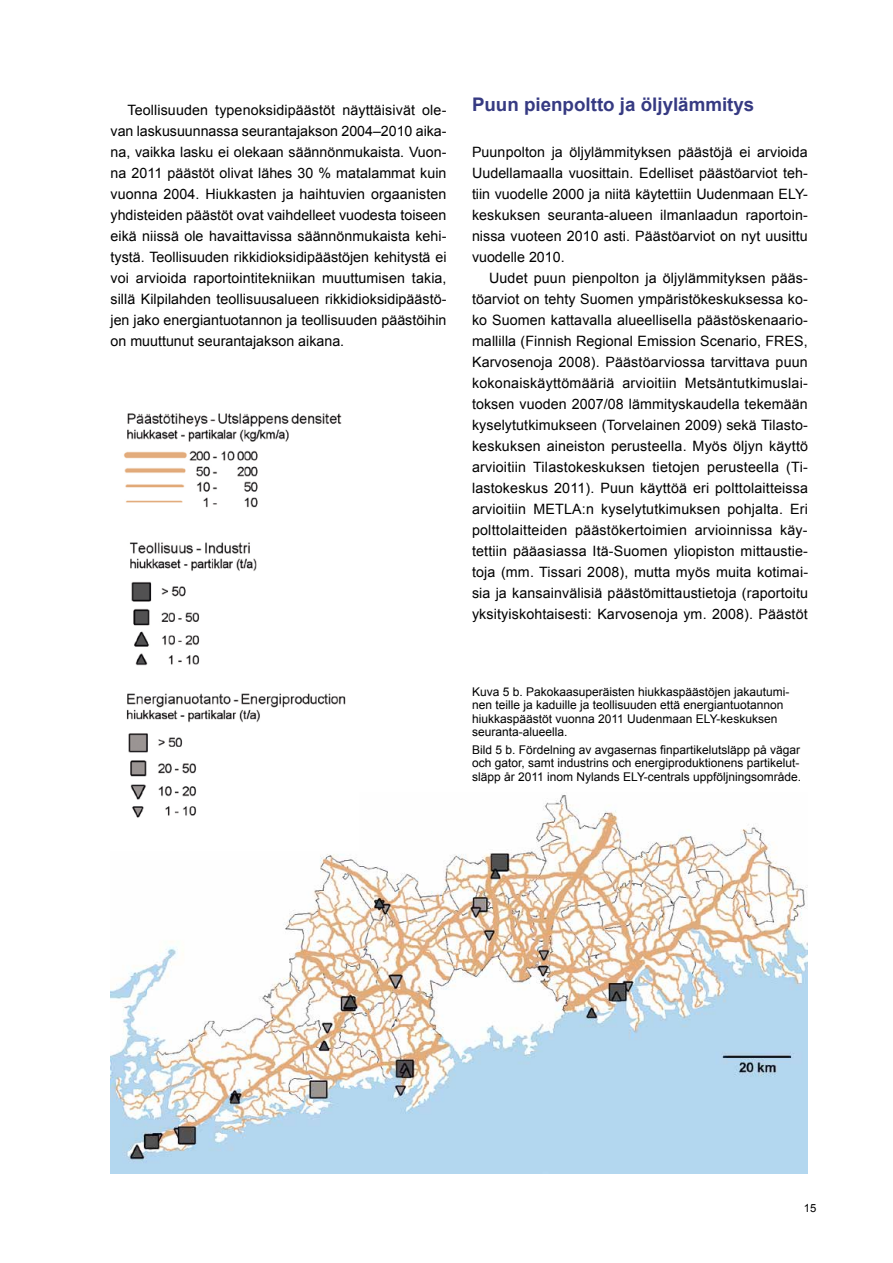
<style>
.page{position:relative;width:893px;height:1263px;background:#fff}
.page>*{position:absolute;margin:0;border:0;box-sizing:border-box;transform-origin:0 0}
.t1{font:700 18.75px "Arial";color:#363a82}
.t2{font:14.25px/21px "Arial";letter-spacing:.005em;color:#000;text-align:justify}
.t3{font:12px/13.5px "Arial";color:#000}
.t4{font:11.25px "Arial";color:#000}
</style>
<div class="page">
<img style="left:111px;top:794px;width:697px;height:380px">
<img style="left:111px;top:413px;width:248px;height:438px">
<p class="t2" style="left:111px;top:99px;width:338px;text-indent:17px">Teollisuuden typenoksidipäästöt näyttäisivät ole&shy;van laskusuunnassa seurantajakson 2004–2010 aika&shy;na, vaikka lasku ei olekaan säännönmukaista. Vuon&shy;na 2011 päästöt olivat lähes 30 % matalammat kuin vuonna 2004. Hiukkasten ja haihtuvien orgaanisten yhdisteiden päästöt ovat vaihdelleet vuodesta toiseen eikä niissä ole havaittavissa säännönmukaista kehi&shy;tystä. Teollisuuden rikkidioksidipäästöjen kehitystä ei voi arvioida raportointitekniikan muuttumisen takia, sillä Kilpilahden teollisuusalueen rikkidioksidipäästö&shy;jen jako energiantuotannon ja teollisuuden päästöihin on muuttunut seurantajakson aikana.</p>
<h1 class="t1" style="left:472px;top:92px;width:284px">Puun pienpoltto ja öljylämmitys</h1>
<p class="t2" style="left:472px;top:141px;width:337px">Puunpolton ja öljylämmityksen päästöjä ei arvioida Uudellamaalla vuosittain. Edelliset päästöarviot teh&shy;tiin vuodelle 2000 ja niitä käytettiin Uudenmaan ELY&shy;keskuksen seuranta-alueen ilmanlaadun raportoin&shy;nissa vuoteen 2010 asti. Päästöarviot on nyt uusittu vuodelle 2010.</p>
<p class="t2" style="left:472px;top:267px;width:338px;text-indent:17px">Uudet puun pienpolton ja öljylämmityksen pääs&shy;töarviot on tehty Suomen ympäristökeskuksessa ko&shy;ko Suomen kattavalla alueellisella päästöskenaario&shy;mallilla (Finnish Regional Emission Scenario, FRES, Karvosenoja 2008). Päästöarviossa tarvittava puun kokonaiskäyttömääriä arvioitiin Metsäntutkimuslai&shy;toksen vuoden 2007/08 lämmityskaudella tekemään kyselytutkimukseen (Torvelainen 2009) sekä Tilasto&shy;keskuksen aineiston perusteella. Myös öljyn käyttö arvioitiin Tilastokeskuksen tietojen perusteella (Ti&shy;lastokeskus 2011). Puun käyttöä eri polttolaitteissa arvioitiin METLA:n kyselytutkimuksen pohjalta. Eri polttolaitteiden päästökertoimien arvioinnissa käy&shy;tettiin pääasiassa Itä-Suomen yliopiston mittaustie&shy;toja (mm. Tissari 2008), mutta myös muita kotimai&shy;sia ja kansainvälisiä päästömittaustietoja (raportoitu yksityiskohtaisesti: Karvosenoja ym. 2008). Päästöt</p>
<p class="t3" style="left:472px;top:685px;width:319px">Kuva 5 b. Pakokaasuperäisten hiukkaspäästöjen jakautumi&shy;nen teille ja kaduille ja teollisuuden että energiantuotannon hiukkaspäästöt vuonna 2011 Uudenmaan ELY-keskuksen seuranta-alueella.</p>
<p class="t3" style="left:472px;top:743px;width:331px">Bild 5 b. Fördelning av avgasernas finpartikelutsläpp på vägar och gator, samt industrins och energiproduktionens partikelut&shy;släpp år 2011 inom Nylands ELY-centrals uppföljningsområde.</p>
<p class="t4" style="left:804px;top:1201px;width:14px">15</p>
</div>
